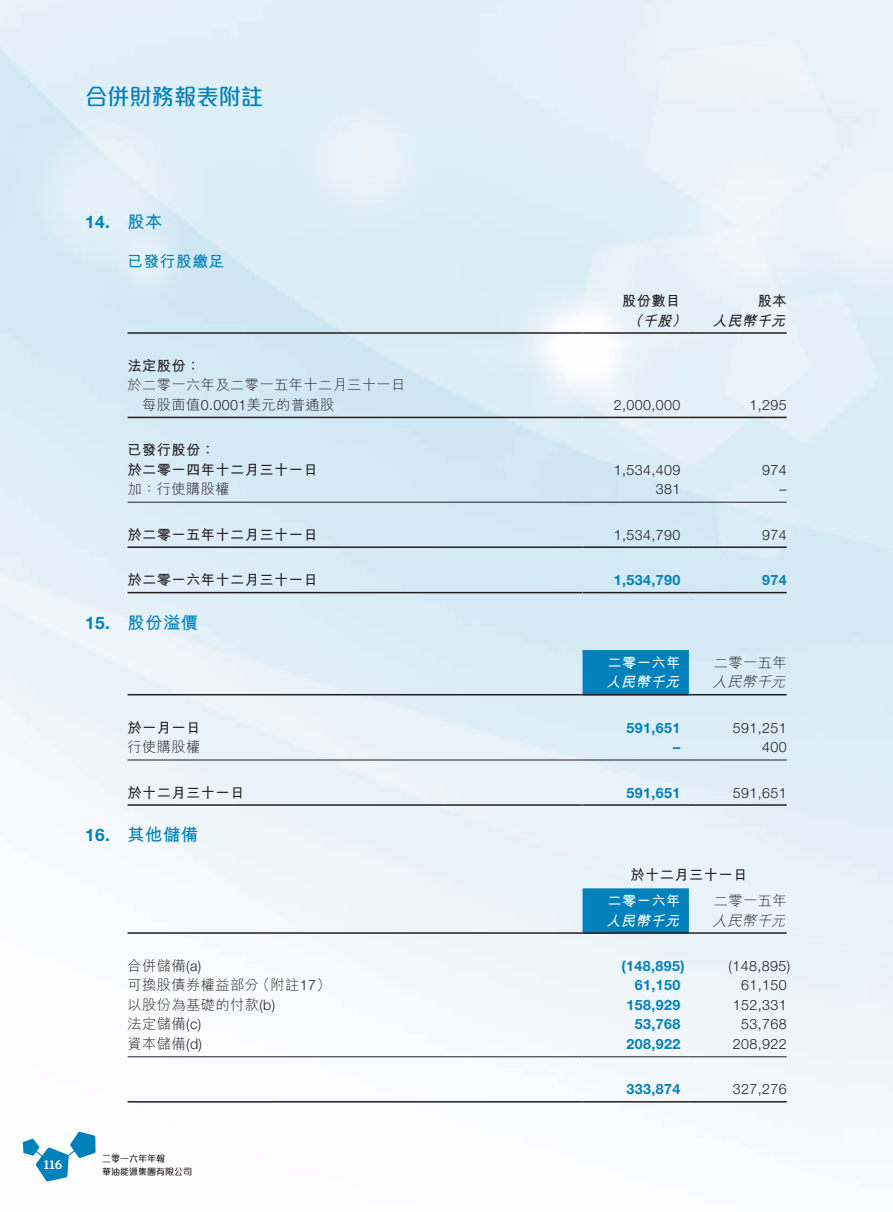
<style>
.page{position:relative;width:893px;height:1212px;background:#fff}
.page>*{position:absolute;margin:0;border:0;box-sizing:border-box;transform-origin:0 0}
.t1{font:500 22.5px "M Elle HK";letter-spacing:-.01em;color:#0081bb}
.t2{font:700 17.25px "M Hei HK";letter-spacing:.03em;color:#0081bb}
.t3{font:700 17.25px "Helvetica Neue LT Std";color:#0081bb}
.t4{font:700 15.75px "M Hei HK";letter-spacing:.03em;color:#0081bb}
.t5{font:300 14.25px/19.5px "M Hei HK";letter-spacing:.03em;color:#231f20}
.t6{font:300 14.25px "Helvetica Neue LT Std";letter-spacing:.03em;color:#231f20}
.t7{font:700 14.25px/19.5px "M Hei HK";letter-spacing:.03em;color:#231f20}
.t8{font:700 14.25px "Helvetica Neue LT Std";letter-spacing:.03em;color:#0081bb}
.t9{font:700 14.25px "M Hei HK";letter-spacing:.03em;color:#fff}
.t10{font:italic 700 14.25px "M Hei HK";color:#fff}
.t11{font:italic 300 14.25px "M Hei HK";color:#231f20}
.t12{font:italic 700 14.25px "M Hei HK";color:#231f20}
.t13{font:500 13.5px "Amplitude";color:#fff}
.t14{font:500 9px/12.8px "M Elle HK";color:#231f20}
.s1{font-family:"M Hei HK"}
.s2{font-family:"Helvetica Neue LT Std"}
</style>
<div class="page">
<img style="left:0;top:0;width:893px;height:1182px">
<svg style="left:23px;top:1131px;width:73px;height:50px"></svg>
<hr style="left:128px;top:332px;width:455px;height:2px;background:#231f20">
<hr style="left:583px;top:332px;width:106px;height:2px;background:#231f20">
<hr style="left:689px;top:332px;width:98px;height:2px;background:#231f20">
<hr style="left:128px;top:417px;width:455px;height:1px;background:#231f20">
<hr style="left:583px;top:417px;width:106px;height:1px;background:#231f20">
<hr style="left:689px;top:417px;width:98px;height:1px;background:#231f20">
<hr style="left:128px;top:502px;width:455px;height:1px;background:#231f20">
<hr style="left:583px;top:502px;width:106px;height:1px;background:#231f20">
<hr style="left:689px;top:502px;width:98px;height:1px;background:#231f20">
<hr style="left:128px;top:546px;width:455px;height:2px;background:#231f20">
<hr style="left:583px;top:546px;width:106px;height:2px;background:#231f20">
<hr style="left:689px;top:546px;width:98px;height:2px;background:#231f20">
<hr style="left:128px;top:592px;width:455px;height:1px;background:#231f20">
<hr style="left:583px;top:592px;width:106px;height:1px;background:#231f20">
<hr style="left:689px;top:592px;width:98px;height:1px;background:#231f20">
<div style="left:583px;top:650px;width:106px;height:44px;background:#0081bb"></div>
<hr style="left:128px;top:694px;width:455px;height:1px;background:#231f20">
<hr style="left:583px;top:694px;width:106px;height:1px;background:#231f20">
<hr style="left:689px;top:694px;width:98px;height:1px;background:#231f20">
<hr style="left:128px;top:760px;width:455px;height:1px;background:#231f20">
<hr style="left:583px;top:760px;width:106px;height:1px;background:#231f20">
<hr style="left:689px;top:760px;width:98px;height:1px;background:#231f20">
<hr style="left:128px;top:804px;width:455px;height:2px;background:#231f20">
<hr style="left:583px;top:804px;width:106px;height:2px;background:#231f20">
<hr style="left:689px;top:804px;width:98px;height:2px;background:#231f20">
<div style="left:583px;top:888px;width:106px;height:44px;background:#0081bb"></div>
<hr style="left:128px;top:932px;width:455px;height:2px;background:#231f20">
<hr style="left:583px;top:932px;width:106px;height:2px;background:#231f20">
<hr style="left:689px;top:932px;width:98px;height:2px;background:#231f20">
<hr style="left:128px;top:1056px;width:455px;height:1px;background:#231f20">
<hr style="left:583px;top:1056px;width:106px;height:1px;background:#231f20">
<hr style="left:689px;top:1056px;width:98px;height:1px;background:#231f20">
<hr style="left:128px;top:1101px;width:455px;height:1px;background:#231f20">
<hr style="left:583px;top:1101px;width:106px;height:1px;background:#231f20">
<hr style="left:689px;top:1101px;width:98px;height:1px;background:#231f20">
<h1 class="t1" style="left:85px;top:81px;width:180px">合併財務報表附註</h1>
<p class="t3" style="left:85px;top:211px;width:79px">14. <span class="s1">股本</span></p>
<p class="t4" style="left:128px;top:250px;width:98px">已發行股繳足</p>
<p class="t7" style="left:128px;top:355px;width:74px">法定股份：</p>
<p class="t5" style="left:142px;top:375px;width:265px;text-indent:-15px">於二零一六年及二零一五年十二月三十一日每股面值<span class="s2">0.0001</span>美元的普通股</p>
<p class="t7" style="left:128px;top:439px;width:192px">已發行股份：<br>於二零一四年十二月三十一日</p>
<p class="t7" style="left:622px;top:290px;width:60px">股份數目</p>
<p class="t7" style="left:758px;top:290px;width:30px">股本</p>
<p class="t12" style="left:628px;top:310px;width:65px">（千股）</p>
<p class="t12" style="left:712px;top:310px;width:79px">人民幣千元</p>
<p class="t6" style="left:614px;top:396px;width:68px">2,000,000</p>
<p class="t6" style="left:749px;top:396px;width:39px">1,295</p>
<p class="t6" style="left:614px;top:461px;width:68px">1,534,409</p>
<p class="t6" style="left:762px;top:461px;width:26px">974</p>
<p class="t5" style="left:128px;top:479px;width:104px">加：行使購股權</p>
<p class="t6" style="left:656px;top:480px;width:26px">381</p>
<p class="t6" style="left:779px;top:480px;width:9px">–</p>
<p class="t7" style="left:128px;top:524px;width:192px">於二零一五年十二月三十一日</p>
<p class="t6" style="left:614px;top:526px;width:68px">1,534,790</p>
<p class="t6" style="left:762px;top:526px;width:26px">974</p>
<p class="t7" style="left:128px;top:569px;width:192px">於二零一六年十二月三十一日</p>
<p class="t8" style="left:614px;top:571px;width:68px">1,534,790</p>
<p class="t8" style="left:762px;top:571px;width:26px">974</p>
<p class="t2" style="left:85px;top:610px;width:114px"><span class="s2">15.</span> 股份溢價</p>
<p class="t9" style="left:607px;top:652px;width:74px">二零一六年</p>
<p class="t5" style="left:714px;top:652px;width:74px">二零一五年</p>
<p class="t10" style="left:606px;top:672px;width:79px">人民幣千元</p>
<p class="t11" style="left:712px;top:672px;width:79px">人民幣千元</p>
<p class="t7" style="left:128px;top:717px;width:74px">於一月一日</p>
<p class="t8" style="left:626px;top:719px;width:55px">591,651</p>
<p class="t6" style="left:733px;top:719px;width:55px">591,251</p>
<p class="t5" style="left:128px;top:737px;width:74px">行使購股權</p>
<p class="t8" style="left:673px;top:738px;width:9px">–</p>
<p class="t6" style="left:762px;top:738px;width:26px">400</p>
<p class="t7" style="left:128px;top:781px;width:118px">於十二月三十一日</p>
<p class="t8" style="left:626px;top:784px;width:55px">591,651</p>
<p class="t6" style="left:733px;top:784px;width:55px">591,651</p>
<p class="t2" style="left:85px;top:822px;width:114px"><span class="s2">16.</span> 其他儲備</p>
<p class="t7" style="left:630px;top:864px;width:118px">於十二月三十一日</p>
<p class="t9" style="left:607px;top:890px;width:74px">二零一六年</p>
<p class="t5" style="left:714px;top:890px;width:74px">二零一五年</p>
<p class="t10" style="left:606px;top:910px;width:79px">人民幣千元</p>
<p class="t11" style="left:712px;top:910px;width:79px">人民幣千元</p>
<p class="t5" style="left:128px;top:955px;width:75px">合併儲備<span class="s2">(a)</span></p>
<p class="t8" style="left:621px;top:957px;width:65px">(148,895)</p>
<p class="t6" style="left:729px;top:957px;width:63px">(148,895)</p>
<p class="t5" style="left:128px;top:975px;width:205px">可換股債券權益部分（附註<span class="s2">17</span>）</p>
<p class="t8" style="left:635px;top:976px;width:47px">61,150</p>
<p class="t6" style="left:741px;top:977px;width:47px">61,150</p>
<p class="t5" style="left:128px;top:994px;width:149px">以股份為基礎的付款<span class="s2">(b)</span></p>
<p class="t8" style="left:626px;top:996px;width:55px">158,929</p>
<p class="t6" style="left:733px;top:996px;width:55px">152,331</p>
<p class="t5" style="left:128px;top:1014px;width:75px">法定儲備<span class="s2">(c)</span></p>
<p class="t8" style="left:635px;top:1015px;width:47px">53,768</p>
<p class="t6" style="left:741px;top:1016px;width:47px">53,768</p>
<p class="t5" style="left:128px;top:1033px;width:76px">資本儲備<span class="s2">(d)</span></p>
<p class="t8" style="left:626px;top:1035px;width:55px">208,922</p>
<p class="t6" style="left:733px;top:1035px;width:55px">208,922</p>
<p class="t8" style="left:626px;top:1080px;width:55px">333,874</p>
<p class="t6" style="left:733px;top:1080px;width:55px">327,276</p>
<p class="t13" style="left:44px;top:1157px;width:20px">116</p>
<p class="t14" style="left:102px;top:1151px;width:91px">二零一六年年報<br>華油能源集團有限公司</p>
</div>
